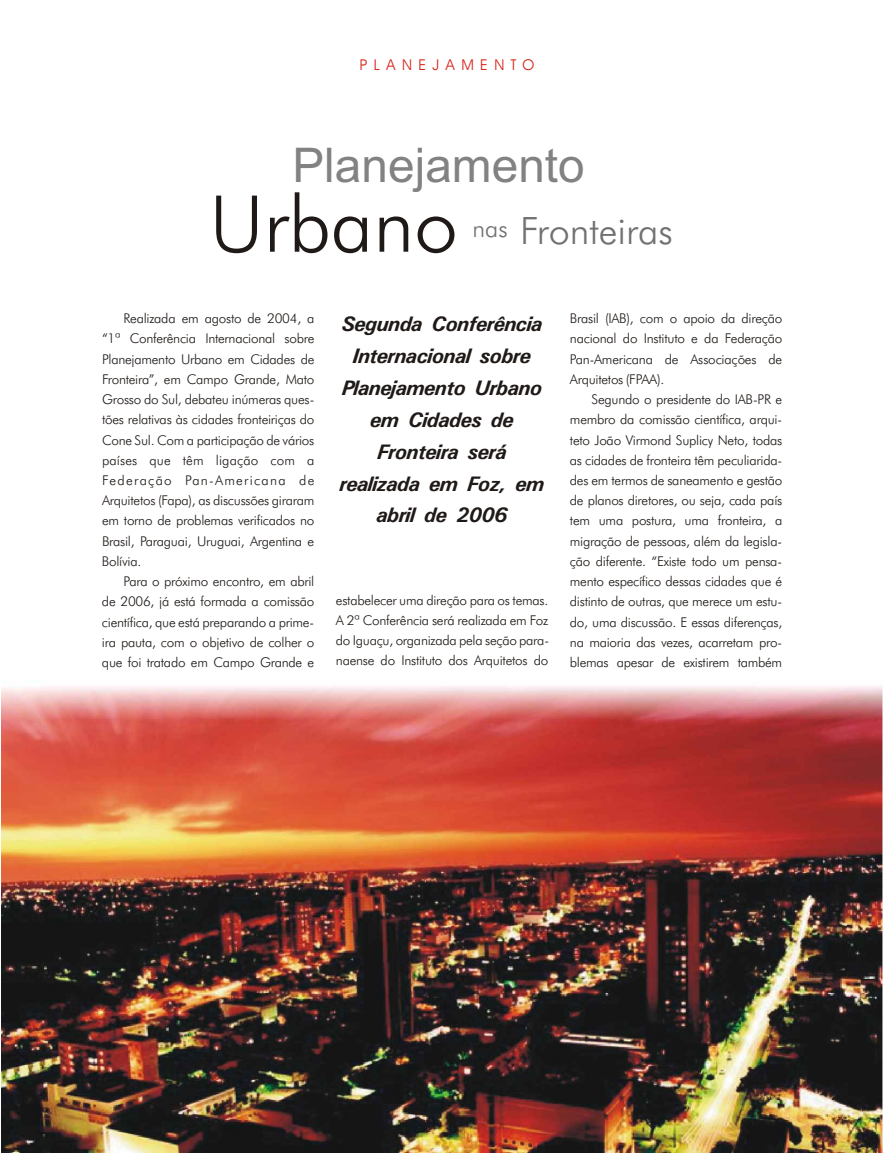
<style>
.page{position:relative;width:885px;height:1154px;background:#fff}
.page>*{position:absolute;margin:0;border:0;box-sizing:border-box;transform-origin:0 0}
.t1{font:78.45px "Futura Lt BT";color:#1f1a17}
.t2{font:47.85px "Arial";color:#828282}
.t3{font:37.65px "Futura Lt BT";color:#737070}
.t4{font:italic 700 21px/32px "Univers";letter-spacing:-.025em;color:#1f1a17;text-align:center}
.t5{font:15px "Avant Garde Bk BT";letter-spacing:.435em;color:#d9261c}
.t6{font:13.5px "Futura Lt BT";letter-spacing:-.02em;color:#1f1a17}
.t7{font:13.5px "Futura Lt BT";letter-spacing:.095em;color:#1f1a17}
.t8{font:13.5px "Futura Lt BT";letter-spacing:.01em;color:#1f1a17}
</style>
<div class="page">
<img style="left:1px;top:686px;width:881px;height:466px">
<p class="t5" style="left:360px;top:59px;width:176px">PLANEJAMENTO</p>
<h2 class="t2" style="left:292px;top:147px;width:294px">Planejamento</h2>
<h1 class="t1" style="left:209px;top:192px;width:250px">Urbano</h1>
<h3 class="t3" style="left:473px;top:215px;width:202px"><sup>nas</sup> Fronteiras</h3>
<p class="t6" style="left:124px;top:313px;width:192px">Realizada em agosto de 2004, a</p>
<p class="t6" style="left:570px;top:313px;width:214px">Brasil (IAB), com o apoio da direção</p>
<p class="t6" style="left:102px;top:333px;width:214px">“1ª Conferência Internacional sobre</p>
<p class="t6" style="left:570px;top:333px;width:214px">nacional do Instituto e da Federação</p>
<p class="t6" style="left:102px;top:353px;width:214px">Planejamento Urbano em Cidades de</p>
<p class="t6" style="left:570px;top:353px;width:214px">Pan-Americana de Associações de</p>
<p class="t6" style="left:102px;top:373px;width:214px">Fronteira”, em Campo Grande, Mato</p>
<p class="t6" style="left:570px;top:373px;width:96px">Arquitetos (FPAA).</p>
<p class="t6" style="left:102px;top:394px;width:214px">Grosso do Sul, debateu inúmeras ques-</p>
<p class="t6" style="left:592px;top:394px;width:192px">Segundo o presidente do IAB-PR e</p>
<p class="t6" style="left:102px;top:414px;width:214px">tões relativas às cidades fronteiriças do</p>
<p class="t6" style="left:570px;top:414px;width:214px">membro da comissão científica, arqui-</p>
<p class="t6" style="left:102px;top:434px;width:214px">Cone Sul. Com a participação de vários</p>
<p class="t6" style="left:570px;top:434px;width:214px">teto João Virmond Suplicy Neto, todas</p>
<p class="t8" style="left:102px;top:454px;width:214px">países que têm ligação com a</p>
<p class="t6" style="left:570px;top:454px;width:214px">as cidades de fronteira têm peculiarida-</p>
<p class="t7" style="left:102px;top:475px;width:214px">Federação Pan-Americana de</p>
<p class="t6" style="left:570px;top:475px;width:214px">des em termos de saneamento e gestão</p>
<p class="t6" style="left:102px;top:495px;width:214px">Arquitetos (Fapa), as discussões giraram</p>
<p class="t6" style="left:570px;top:495px;width:214px">de planos diretores, ou seja, cada país</p>
<p class="t6" style="left:102px;top:515px;width:214px">em torno de problemas verificados no</p>
<p class="t6" style="left:570px;top:515px;width:214px">tem uma postura, uma fronteira, a</p>
<p class="t6" style="left:102px;top:535px;width:214px">Brasil, Paraguai, Uruguai, Argentina e</p>
<p class="t6" style="left:570px;top:535px;width:214px">migração de pessoas, além da legisla-</p>
<p class="t6" style="left:102px;top:555px;width:41px">Bolívia.</p>
<p class="t6" style="left:570px;top:555px;width:214px">ção diferente. “Existe todo um pensa-</p>
<p class="t6" style="left:124px;top:576px;width:192px">Para o próximo encontro, em abril</p>
<p class="t6" style="left:570px;top:576px;width:214px">mento específico dessas cidades que é</p>
<p class="t6" style="left:102px;top:596px;width:214px">de 2006, já está formada a comissão</p>
<p class="t6" style="left:336px;top:594px;width:214px">estabelecer uma direção para os temas.</p>
<p class="t6" style="left:570px;top:596px;width:214px">distinto de outras, que merece um estu-</p>
<p class="t6" style="left:102px;top:616px;width:214px">científica, que está preparando a prime-</p>
<p class="t6" style="left:336px;top:614px;width:214px">A 2ª Conferência será realizada em Foz</p>
<p class="t6" style="left:570px;top:616px;width:214px">do, uma discussão. E essas diferenças,</p>
<p class="t6" style="left:102px;top:636px;width:214px">ira pauta, com o objetivo de colher o</p>
<p class="t6" style="left:336px;top:635px;width:215px">do Iguaçu, organizada pela seção para-</p>
<p class="t6" style="left:570px;top:636px;width:214px">na maioria das vezes, acarretam pro-</p>
<p class="t6" style="left:102px;top:657px;width:214px">que foi tratado em Campo Grande e</p>
<p class="t6" style="left:336px;top:655px;width:214px">naense do Instituto dos Arquitetos do</p>
<p class="t6" style="left:570px;top:657px;width:214px">blemas apesar de existirem também</p>
<h3 class="t4" style="left:340px;top:309px;width:206px">Segunda Conferência<br>Internacional sobre<br>Planejamento Urbano em Cidades de<br>Fronteira será realizada em Foz, em abril de 2006</h3>
</div>
